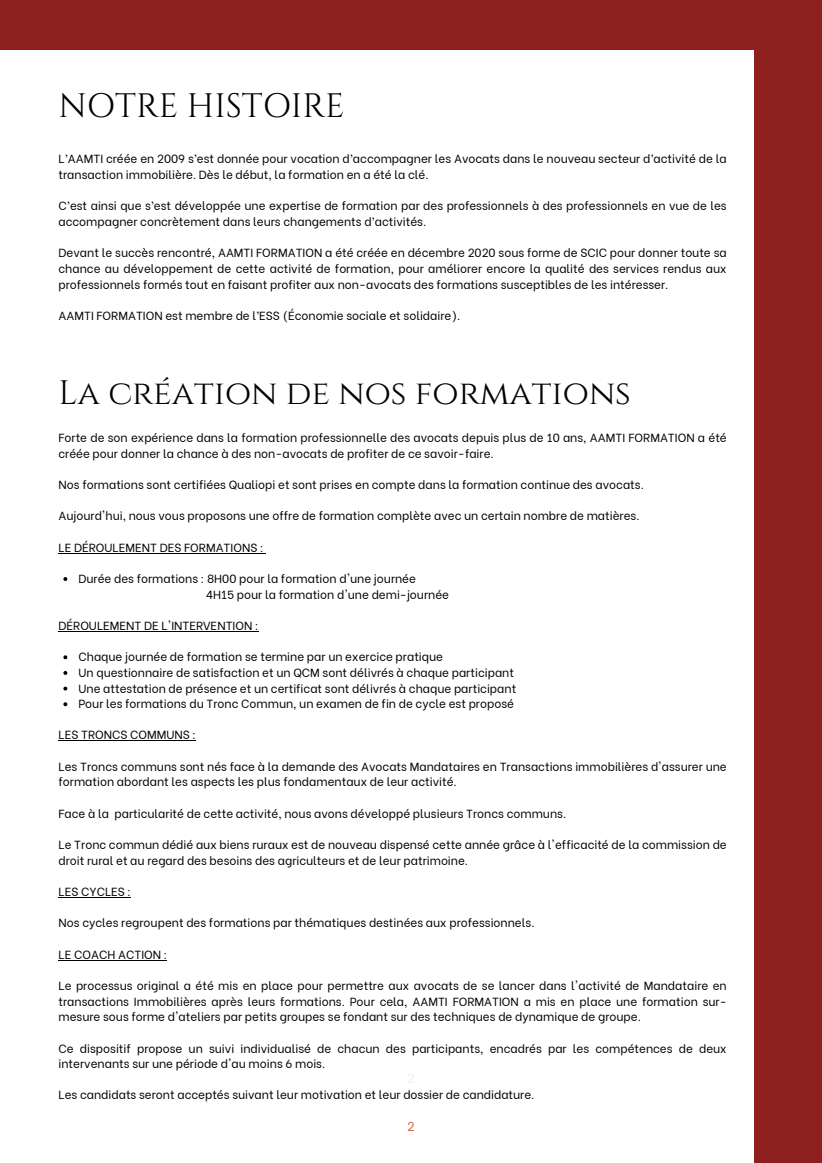
<style>
.page{position:relative;width:822px;height:1163px;background:#fff}
.page>*{position:absolute;margin:0;border:0;box-sizing:border-box;transform-origin:0 0}
.t1{font:33.8px "Cinzel";color:#000}
.t2{font:12.8px "Be Vietnam";color:#f1ece7}
.t3{font:12.8px "Be Vietnam";color:#d66049}
.t4{font:11.8px/15.6px "Be Vietnam";color:#000}
</style>
<div class="page">
<div style="left:0;top:0;width:822px;height:1162px;background:#8d201f"></div>
<div style="left:0;top:50px;width:754px;height:1112px;background:#fff"></div>
<hr style="left:59px;top:552px;width:205px;height:1px;background:#000">
<svg style="left:63px;top:577px;width:4px;height:4px"></svg>
<hr style="left:59px;top:631px;width:200px;height:1px;background:#000">
<svg style="left:63px;top:655px;width:4px;height:4px"></svg>
<svg style="left:63px;top:671px;width:4px;height:4px"></svg>
<svg style="left:63px;top:686px;width:4px;height:4px"></svg>
<svg style="left:63px;top:702px;width:4px;height:4px"></svg>
<hr style="left:59px;top:740px;width:137px;height:1px;background:#000">
<hr style="left:59px;top:897px;width:72px;height:1px;background:#000">
<hr style="left:59px;top:959px;width:108px;height:1px;background:#000">
<h1 class="t1" style="left:59px;top:84px;width:288px">NOTRE HISTOIRE</h1>
<p class="t4" style="left:59px;top:150px;width:670px">L’AAMTI créée en 2009 s’est donnée pour vocation d’accompagner les Avocats dans le nouveau secteur d’activité de la transaction immobilière. Dès le début, la formation en a été la clé.</p>
<p class="t4" style="left:59px;top:197px;width:670px">C’est ainsi que s’est développée une expertise de formation par des professionnels à des professionnels en vue de les accompagner concrètement dans leurs changements d’activités.</p>
<p class="t4" style="left:59px;top:244px;width:670px;text-align:justify">Devant le succès rencontré, AAMTI FORMATION a été créée en décembre 2020 sous forme de SCIC pour donner toute sa chance au développement de cette activité de formation, pour améliorer encore la qualité des services rendus aux professionnels formés tout en faisant profiter aux non-avocats des formations susceptibles de les intéresser.</p>
<p class="t4" style="left:59px;top:307px;width:403px">AAMTI FORMATION est membre de l’ESS (Économie sociale et solidaire).</p>
<p class="t1" style="left:59px;top:371px;width:574px">La création de nos formations</p>
<p class="t4" style="left:59px;top:429px;width:670px">Forte de son expérience dans la formation professionnelle des avocats depuis plus de 10 ans, AAMTI FORMATION a été créée pour donner la chance à des non-avocats de profiter de ce savoir-faire.</p>
<p class="t4" style="left:59px;top:476px;width:587px">Nos formations sont certifiées Qualiopi et sont prises en compte dans la formation continue des avocats.</p>
<h3 class="t4" style="left:59px;top:507px;width:583px">Aujourd'hui, nous vous proposons une offre de formation complète avec un certain nombre de matières.</h3>
<p class="t4" style="left:59px;top:538px;width:207px">LE DÉROULEMENT DES FORMATIONS :</p>
<p class="t4" style="left:78px;top:569px;width:339px">Durée des formations : 8H00 pour la formation d'une journée</p>
<h3 class="t4" style="left:206px;top:585px;width:244px">4H15 pour la formation d'une demi-journée</h3>
<p class="t4" style="left:59px;top:616px;width:202px">DÉROULEMENT DE L'INTERVENTION :</p>
<p class="t4" style="left:78px;top:648px;width:366px">Chaque journée de formation se termine par un exercice pratique</p>
<p class="t4" style="left:78px;top:663px;width:437px">Un questionnaire de satisfaction et un QCM sont délivrés à chaque participant</p>
<p class="t4" style="left:78px;top:679px;width:439px">Une attestation de présence et un certificat sont délivrés à chaque participant</p>
<h3 class="t4" style="left:78px;top:695px;width:437px">Pour les formations du Tronc Commun, un examen de fin de cycle est proposé</h3>
<p class="t4" style="left:59px;top:726px;width:139px">LES TRONCS COMMUNS :</p>
<p class="t4" style="left:59px;top:757px;width:670px">Les Troncs communs sont nés face à la demande des Avocats Mandataires en Transactions immobilières d'assurer une formation abordant les aspects les plus fondamentaux de leur activité.</p>
<p class="t4" style="left:59px;top:804px;width:509px">Face à la particularité de cette activité, nous avons développé plusieurs Troncs communs.</p>
<h3 class="t4" style="left:59px;top:835px;width:670px">Le Tronc commun dédié aux biens ruraux est de nouveau dispensé cette année grâce à l'efficacité de la commission de droit rural et au regard des besoins des agriculteurs et de leur patrimoine.</h3>
<p class="t4" style="left:59px;top:882px;width:74px">LES CYCLES :</p>
<h3 class="t4" style="left:59px;top:914px;width:478px">Nos cycles regroupent des formations par thématiques destinées aux professionnels.</h3>
<p class="t4" style="left:59px;top:945px;width:110px">LE COACH ACTION :</p>
<p class="t4" style="left:59px;top:976px;width:670px;text-align:justify">Le processus original a été mis en place pour permettre aux avocats de se lancer dans l'activité de Mandataire en transactions Immobilières après leurs formations. Pour cela, AAMTI FORMATION a mis en place une formation sur&shy;mesure sous forme d'ateliers par petits groupes se fondant sur des techniques de dynamique de groupe.</p>
<p class="t4" style="left:59px;top:1039px;width:670px">Ce dispositif propose un suivi individualisé de chacun des participants, encadrés par les compétences de deux intervenants sur une période d'au moins 6 mois.</p>
<p class="t4" style="left:59px;top:1086px;width:477px">Les candidats seront acceptés suivant leur motivation et leur dossier de candidature.</p>
<h2 class="t2" style="left:407px;top:1067px;width:9px">2</h2>
<p class="t3" style="left:407px;top:1115px;width:9px">2</p>
</div>
